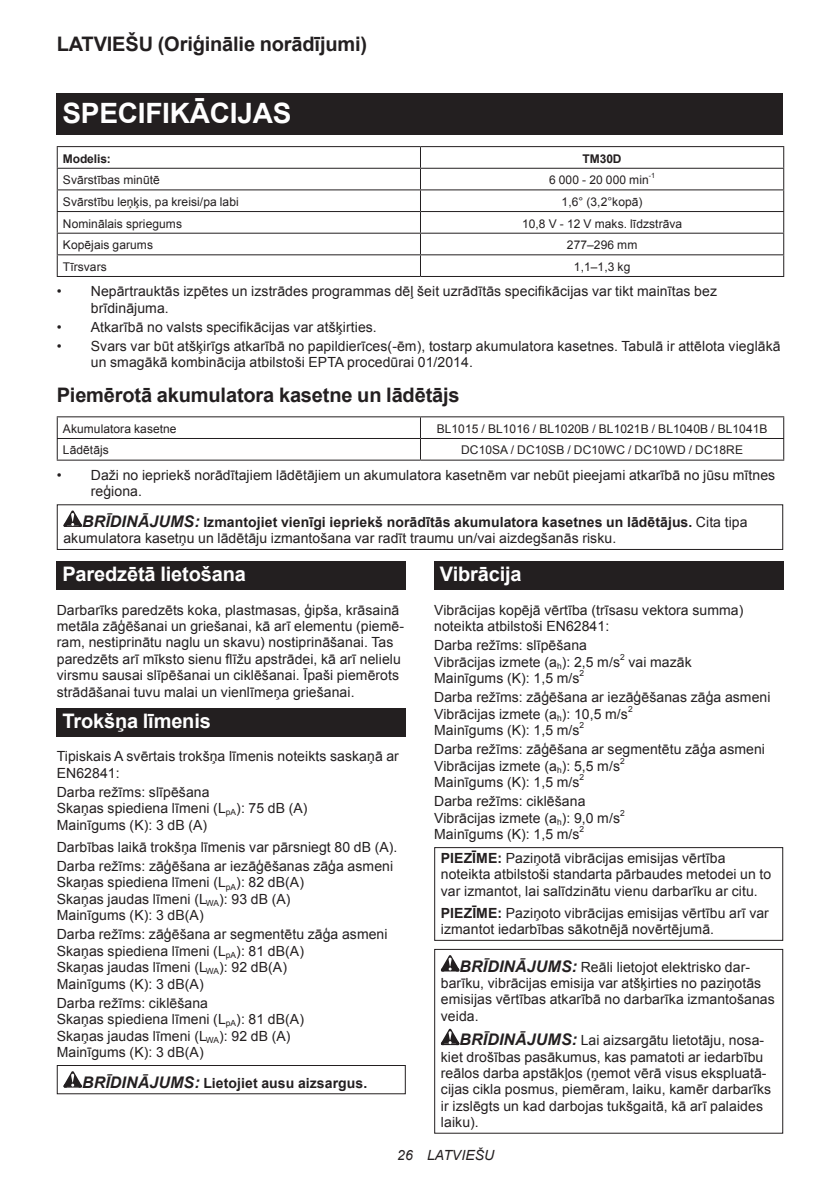
<style>
.page{position:relative;width:840px;height:1191px;background:#fff}
.page>*{position:absolute;margin:0;border:0;box-sizing:border-box;transform-origin:0 0}
.t1{font:700 28px "Arial";letter-spacing:-.01em;color:#fff}
.t2{font:700 20px "Arial";letter-spacing:-.01em;color:#231f20}
.t3{font:700 20px "Arial";letter-spacing:-.01em;color:#fff}
.t4{font:14px/16.4px "Arial";letter-spacing:.005em;color:#231f20}
.t5{font:700 14px "Arial";letter-spacing:.005em;color:#231f20}
.t6{font:italic 14px "Arial";letter-spacing:.005em;color:#231f20}
.t7{font:12px "Arial";letter-spacing:.005em;color:#231f20}
.t8{font:700 12px "Arial";letter-spacing:-.01em;color:#231f20}
.t9{font:8.4px "Arial";color:#231f20}
.t10{font:7.2px "Arial";color:#231f20}
.s1{font-weight:700;font-style:italic;font-size:16px}
.s2{font-weight:700}
.s3{font-style:italic;font-size:16px}
</style>
<div class="page">
<div style="left:57px;top:94px;width:725px;height:41px;background:#231f20"></div>
<hr style="left:57px;top:146px;width:363px;height:1px;background:#231f20">
<hr style="left:420px;top:146px;width:363px;height:1px;background:#231f20">
<hr style="left:57px;top:168px;width:363px;height:1px;background:#231f20">
<hr style="left:420px;top:168px;width:363px;height:1px;background:#231f20">
<hr style="left:57px;top:189px;width:363px;height:1px;background:#231f20">
<hr style="left:420px;top:189px;width:363px;height:1px;background:#231f20">
<hr style="left:57px;top:211px;width:363px;height:1px;background:#231f20">
<hr style="left:420px;top:211px;width:363px;height:1px;background:#231f20">
<hr style="left:57px;top:233px;width:363px;height:1px;background:#231f20">
<hr style="left:420px;top:233px;width:363px;height:1px;background:#231f20">
<hr style="left:57px;top:254px;width:363px;height:1px;background:#231f20">
<svg style="left:57px;top:147px;width:1px;height:129px"></svg>
<hr style="left:420px;top:254px;width:363px;height:1px;background:#231f20">
<svg style="left:420px;top:147px;width:1px;height:129px"></svg>
<hr style="left:57px;top:276px;width:363px;height:1px;background:#231f20">
<hr style="left:420px;top:276px;width:363px;height:1px;background:#231f20">
<hr style="left:57px;top:416px;width:363px;height:1px;background:#231f20">
<hr style="left:420px;top:416px;width:363px;height:1px;background:#231f20">
<hr style="left:57px;top:438px;width:363px;height:1px;background:#231f20">
<svg style="left:57px;top:417px;width:1px;height:42px"></svg>
<hr style="left:420px;top:438px;width:363px;height:1px;background:#231f20">
<svg style="left:420px;top:417px;width:1px;height:42px"></svg>
<hr style="left:57px;top:459px;width:363px;height:1px;background:#231f20">
<hr style="left:420px;top:459px;width:363px;height:1px;background:#231f20">
<svg style="left:63px;top:510px;width:19px;height:17px"></svg>
<div style="left:57px;top:504px;width:725px;height:46px;border:1px solid #231f20"></div>
<div style="left:57px;top:561px;width:348px;height:29px;background:#231f20"></div>
<div style="left:57px;top:708px;width:348px;height:28px;background:#231f20"></div>
<svg style="left:63px;top:1071px;width:19px;height:16px"></svg>
<div style="left:57px;top:1065px;width:348px;height:29px;border:1px solid #231f20"></div>
<div style="left:434px;top:561px;width:348px;height:29px;background:#231f20"></div>
<div style="left:434px;top:847px;width:348px;height:94px;border:1px solid #231f20"></div>
<svg style="left:440px;top:955px;width:19px;height:16px"></svg>
<svg style="left:440px;top:1028px;width:19px;height:17px"></svg>
<div style="left:434px;top:949px;width:348px;height:184px;border:1px solid #231f20"></div>
<h2 class="t2" style="left:57px;top:31px;width:312px">LATVIEŠU (Oriģinālie norādījumi)</h2>
<h1 class="t1" style="left:62px;top:95px;width:230px">SPECIFIKĀCIJAS</h1>
<p class="t8" style="left:63px;top:150px;width:49px">Modelis:</p>
<p class="t8" style="left:582px;top:150px;width:40px">TM30D</p>
<p class="t7" style="left:63px;top:172px;width:98px">Svārstības minūtē</p>
<p class="t7" style="left:548px;top:172px;width:101px">6 000 - 20 000 min</p>
<p class="t10" style="left:648px;top:171px;width:8px">-1</p>
<p class="t7" style="left:63px;top:194px;width:177px">Svārstību leņķis, pa kreisi/pa labi</p>
<p class="t7" style="left:561px;top:194px;width:82px">1,6° (3,2°kopā)</p>
<p class="t7" style="left:63px;top:215px;width:120px">Nominālais spriegums</p>
<p class="t7" style="left:521px;top:215px;width:162px">10,8 V - 12 V maks. līdzstrāva</p>
<p class="t7" style="left:63px;top:237px;width:91px">Kopējais garums</p>
<p class="t7" style="left:566px;top:237px;width:72px">277–296 mm</p>
<p class="t7" style="left:63px;top:259px;width:45px">Tīrsvars</p>
<p class="t7" style="left:573px;top:259px;width:58px">1,1–1,3 kg</p>
<p class="t4" style="left:91px;top:283px;width:627px;text-indent:-34px">• Nepārtrauktās izpētes un izstrādes programmas dēļ šeit uzrādītās specifikācijas var tikt mainītas bez brīdinājuma.</p>
<p class="t4" style="left:57px;top:319px;width:321px">• Atkarībā no valsts specifikācijas var atšķirties.</p>
<p class="t4" style="left:91px;top:338px;width:690px;text-indent:-34px">• Svars var būt atšķirīgs atkarībā no papildierīces(-ēm), tostarp akumulatora kasetnes. Tabulā ir attēlota vieglākā un smagākā kombinācija atbilstoši EPTA procedūrai 01/2014.</p>
<h2 class="t2" style="left:57px;top:382px;width:404px">Piemērotā akumulatora kasetne un lādētājs</h2>
<p class="t7" style="left:63px;top:421px;width:115px">Akumulatora kasetne</p>
<p class="t7" style="left:436px;top:421px;width:332px">BL1015 / BL1016 / BL1020B / BL1021B / BL1040B / BL1041B</p>
<p class="t7" style="left:63px;top:442px;width:47px">Lādētājs</p>
<p class="t7" style="left:461px;top:442px;width:283px">DC10SA / DC10SB / DC10WC / DC10WD / DC18RE</p>
<p class="t4" style="left:91px;top:467px;width:685px;text-indent:-34px">• Daži no iepriekš norādītajiem lādētājiem un akumulatora kasetnēm var nebūt pieejami atkarībā no jūsu mītnes reģiona.</p>
<p class="t4" style="left:63px;top:514px;width:685px;text-indent:19px"><span class="s1">BRĪDINĀJUMS:</span> <span class="s2">Izmantojiet vienīgi iepriekš norādītās akumulatora kasetnes un lādētājus.</span> Cita tipa akumulatora kasetņu un lādētāju izmantošana var radīt traumu un/vai aizdegšanās risku.</p>
<h2 class="t3" style="left:62px;top:561px;width:185px">Paredzētā lietošana</h2>
<p class="t4" style="left:57px;top:602px;width:349px">Darbarīks paredzēts koka, plastmasas, ģipša, krāsainā metāla zāģēšanai un griešanai, kā arī elementu (piemē&shy;ram, nestiprinātu naglu un skavu) nostiprināšanai. Tas paredzēts arī mīksto sienu flīžu apstrādei, kā arī nelielu virsmu sausai slīpēšanai un ciklēšanai. Īpaši piemērots strādāšanai tuvu malai un vienlīmeņa griešanai.</p>
<h2 class="t3" style="left:62px;top:707px;width:150px">Trokšņa līmenis</h2>
<p class="t4" style="left:57px;top:748px;width:343px">Tipiskais A svērtais trokšņa līmenis noteikts saskaņā ar<br>EN62841:</p>
<p class="t4" style="left:57px;top:784px;width:252px">Darba režīms: slīpēšana<br>Skaņas spiediena līmeni (L<sub>pA</sub>): 75 dB (A)<br>Mainīgums (K): 3 dB (A)</p>
<p class="t4" style="left:57px;top:837px;width:342px;line-height:19.2px">Darbības laikā trokšņa līmenis var pārsniegt 80 dB (A).<br>Darba režīms: zāģēšana ar iezāģēšanas zāģa asmeni</p>
<p class="t4" style="left:57px;top:874px;width:249px">Skaņas spiediena līmeni (L<sub>pA</sub>): 82 dB(A)<br>Skaņas jaudas līmeni (L<sub>WA</sub>): 93 dB (A)<br>Mainīgums (K): 3 dB(A)</p>
<p class="t4" style="left:57px;top:926px;width:332px">Darba režīms: zāģēšana ar segmentētu zāģa asmeni Skaņas spiediena līmeni (L<sub>pA</sub>): 81 dB(A)<br>Skaņas jaudas līmeni (L<sub>WA</sub>): 92 dB(A)<br>Mainīgums (K): 3 dB(A)</p>
<p class="t4" style="left:57px;top:994px;width:249px">Darba režīms: ciklēšana<br>Skaņas spiediena līmeni (L<sub>pA</sub>): 81 dB(A)<br>Skaņas jaudas līmeni (L<sub>WA</sub>): 92 dB (A)<br>Mainīgums (K): 3 dB(A)</p>
<p class="t5" style="left:82px;top:1073px;width:286px"><span class="s3">BRĪDINĀJUMS:</span> Lietojiet ausu aizsargus.</p>
<h2 class="t3" style="left:439px;top:561px;width:83px">Vibrācija</h2>
<p class="t4" style="left:434px;top:602px;width:310px">Vibrācijas kopējā vērtība (trīsasu vektora summa) noteikta atbilstoši EN62841:</p>
<p class="t4" style="left:434px;top:637px;width:187px">Darba režīms: slīpēšana<br>Vibrācijas izmete (a<sub>h</sub>): 2,5 m/s</p>
<p class="t9" style="left:619px;top:651px;width:6px">2</p>
<p class="t4" style="left:628px;top:653px;width:65px">vai mazāk</p>
<p class="t4" style="left:434px;top:670px;width:147px">Mainīgums (K): 1,5 m/s</p>
<p class="t9" style="left:579px;top:667px;width:6px">2</p>
<p class="t4" style="left:434px;top:689px;width:338px">Darba režīms: zāģēšana ar iezāģēšanas zāģa asmeni<br>Vibrācijas izmete (a<sub>h</sub>): 10,5 m/s</p>
<p class="t9" style="left:627px;top:703px;width:6px">2</p>
<p class="t4" style="left:434px;top:722px;width:147px">Mainīgums (K): 1,5 m/s</p>
<p class="t9" style="left:579px;top:719px;width:6px">2</p>
<p class="t4" style="left:434px;top:741px;width:332px">Darba režīms: zāģēšana ar segmentētu zāģa asmeni<br>Vibrācijas izmete (a<sub>h</sub>): 5,5 m/s</p>
<p class="t9" style="left:619px;top:755px;width:6px">2</p>
<p class="t4" style="left:434px;top:774px;width:147px">Mainīgums (K): 1,5 m/s</p>
<p class="t9" style="left:579px;top:771px;width:6px">2</p>
<p class="t4" style="left:434px;top:793px;width:187px">Darba režīms: ciklēšana<br>Vibrācijas izmete (a<sub>h</sub>): 9,0 m/s</p>
<p class="t9" style="left:619px;top:807px;width:6px">2</p>
<p class="t4" style="left:434px;top:826px;width:147px">Mainīgums (K): 1,5 m/s</p>
<p class="t9" style="left:579px;top:823px;width:6px">2</p>
<p class="t4" style="left:440px;top:850px;width:332px"><span class="s2">PIEZĪME:</span> Paziņotā vibrācijas emisijas vērtība noteikta atbilstoši standarta pārbaudes metodei un to var izmantot, lai salīdzinātu vienu darbarīku ar citu.</p>
<p class="t4" style="left:440px;top:904px;width:329px"><span class="s2">PIEZĪME:</span> Paziņoto vibrācijas emisijas vērtību arī var izmantot iedarbības sākotnējā novērtējumā.</p>
<p class="t4" style="left:440px;top:958px;width:335px;text-indent:19px"><span class="s1">BRĪDINĀJUMS:</span> Reāli lietojot elektrisko dar&shy;barīku, vibrācijas emisija var atšķirties no paziņotās emisijas vērtības atkarībā no darbarīka izmantošanas veida.</p>
<p class="t4" style="left:440px;top:1032px;width:332px;text-indent:19px"><span class="s1">BRĪDINĀJUMS:</span> Lai aizsargātu lietotāju, nosa&shy;kiet drošības pasākumus, kas pamatoti ar iedarbību reālos darba apstākļos (ņemot vērā visus ekspluatā&shy;cijas cikla posmus, piemēram, laiku, kamēr darbarīks ir izslēgts un kad darbojas tukšgaitā, kā arī palaides laiku).</p>
<p class="t6" style="left:397px;top:1146px;width:99px">26 LATVIEŠU</p>
</div>
